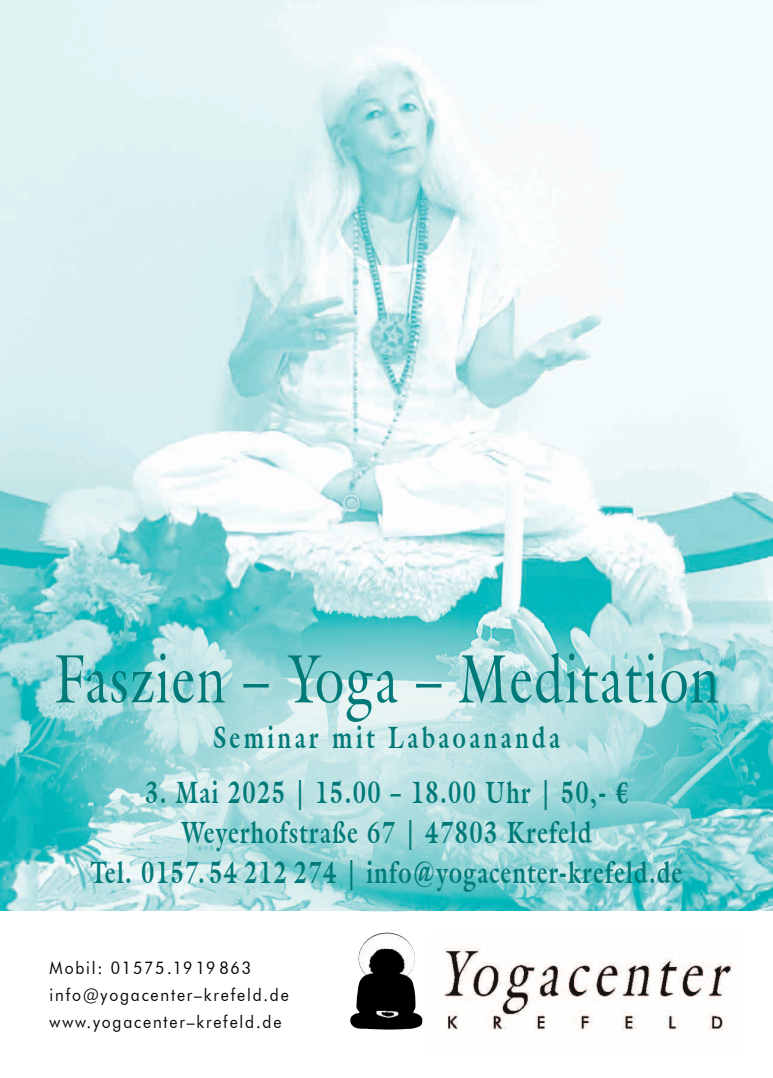
<style>
.page{position:relative;width:773px;height:1078px;background:#fff}
.page>*{position:absolute;margin:0;border:0;box-sizing:border-box;transform-origin:0 0}
.t1{font:67.5px "Galliard IT Cby BT";letter-spacing:.045em;color:#007a78;scale:.75 1}
.t2{font:700 30px "Galliard IT Cby BT";letter-spacing:.06em;color:#007a78;scale:.75 1}
.t3{font:700 30px "Galliard IT Cby BT";letter-spacing:.16em;color:#007a78;scale:.75 1}
.t4{font:17.5px "Futura BT";letter-spacing:.115em;color:#000;scale:.9 1}
.s1{font-family:"Adobe Arabic";font-size:45px}
</style>
<div class="page">
<img style="left:0;top:0;width:772px;height:911px">
<img style="left:350px;top:932px;width:72px;height:97px">
<img style="left:441px;top:943px;width:296px;height:88px">
<img style="left:14px;top:608px;width:744px;height:303px">
<p class="t1" style="left:55px;top:634px;width:886px">Faszien – Yoga – Meditation</p>
<p class="t3" style="left:213px;top:717px;width:464px">Seminar mit Labaoananda</p>
<p class="t2" style="left:145px;top:772px;width:646px">3. Mai 2025 | 15.00 – 18.00 Uhr | 50,- <span class="s1">€</span></p>
<p class="t2" style="left:181px;top:812px;width:548px">Weyerhofstraße 67 | 47803 Krefeld</p>
<p class="t2" style="left:91px;top:852px;width:789px">Tel. 0157. 54 212 274 | info@yogacenter-krefeld.de</p>
<p class="t4" style="left:50px;top:956px;width:225px">Mobil: 01575.1919 863</p>
<p class="t4" style="left:50px;top:983px;width:267px">info@yogacenter–krefeld.de</p>
<p class="t4" style="left:50px;top:1010px;width:259px">www.yogacenter–krefeld.de</p>
</div>
